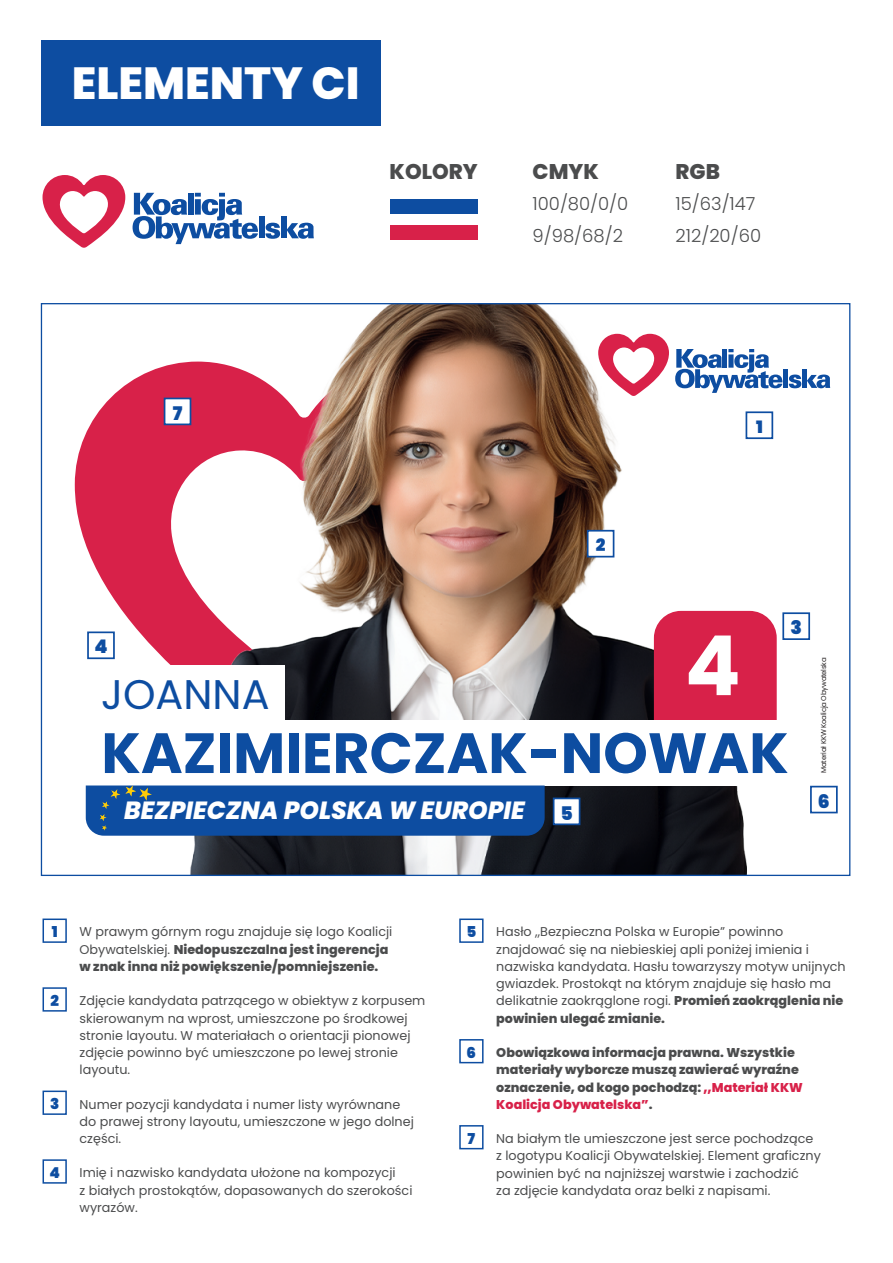
<style>
.page{position:relative;width:893px;height:1263px;background:#fff}
.page>*{position:absolute;margin:0;border:0;box-sizing:border-box;transform-origin:0 0}
.t1{font:700 82.8px "Poppins";color:#fff}
.t2{font:700 56.7px "Poppins";color:#0d4da1}
.ZYWA_PAGINA{font:800 45px "Poppins";color:#fff}
.t3{font:41.4px "Poppins";color:#0d4da1}
.t4{font:italic 800 24.9px "Poppins";color:#fff}
.TXT_GLOWNY{font:800 21.3px "Poppins";color:#4b4c4d}
.t5{font:900 18.75px "Poppins";color:#0d4da1}
.TXT_GLOWNY-2{font:300 18px "Poppins";color:#4b4c4d}
.NUMEREK{font:900 17.1px "Poppins";color:#0d4da1}
.NUMEREK-2{font:900 15px "Poppins";color:#0d4da1}
.TXT_GLOWNY-3{font:12.75px/17.2px "Poppins";color:#4b4c4d}
.TXT_GLOWNY-4{font:800 12.75px/17.2px "Poppins";color:#4b4c4d}
.t6{font:7.05px "Poppins";letter-spacing:-.03em;color:#231f20}
.s1{font-weight:400}
.s2{font-weight:800}
.s3{color:#d82149}
</style>
<div class="page">
<svg style="left:75px;top:362px;width:110px;height:300px;fill:#d82149"></svg>
<svg style="left:167px;top:450px;width:18px;height:215px;fill:#d82149"></svg>
<img style="left:185px;top:305px;width:569px;height:569px">
<div style="left:783px;top:369px;width:5px;height:19px;background:#0d4da1"></div>
<svg style="left:789px;top:375px;width:12px;height:13px"></svg>
<div style="left:802px;top:369px;width:5px;height:19px;background:#0d4da1"></div>
<svg style="left:807px;top:375px;width:23px;height:13px"></svg>
<svg style="left:675px;top:349px;width:107px;height:44px"></svg>
<svg style="left:598px;top:334px;width:71px;height:62px"></svg>
<div style="left:654px;top:611px;width:123px;height:109px;background:#d82149"></div>
<div style="left:86px;top:665px;width:199px;height:61px;background:#fff"></div>
<div style="left:86px;top:720px;width:719px;height:65px;background:#fff"></div>
<div style="left:86px;top:785px;width:459px;height:51px;background:#0d4da1"></div>
<div style="left:42px;top:40px;width:339px;height:86px;background:#0d4da1"></div>
<div style="left:43px;top:918px;width:24px;height:25px;background:#fff;border:2px solid #0d4da1"></div>
<div style="left:43px;top:987px;width:24px;height:24px;background:#fff;border:2px solid #0d4da1"></div>
<div style="left:43px;top:1090px;width:24px;height:25px;background:#fff;border:2px solid #0d4da1"></div>
<div style="left:43px;top:1159px;width:24px;height:25px;background:#fff;border:2px solid #0d4da1"></div>
<div style="left:459px;top:918px;width:25px;height:25px;background:#fff;border:2px solid #0d4da1"></div>
<div style="left:459px;top:1039px;width:25px;height:24px;background:#fff;border:2px solid #0d4da1"></div>
<div style="left:459px;top:1125px;width:25px;height:24px;background:#fff;border:2px solid #0d4da1"></div>
<div style="left:746px;top:411px;width:27px;height:28px;background:#fff;border:2px solid #0d4da1"></div>
<div style="left:587px;top:530px;width:27px;height:27px;background:#fff;border:2px solid #0d4da1"></div>
<div style="left:782px;top:612px;width:28px;height:28px;background:#fff;border:2px solid #0d4da1"></div>
<div style="left:87px;top:631px;width:28px;height:28px;background:#fff;border:2px solid #0d4da1"></div>
<div style="left:553px;top:797px;width:27px;height:28px;background:#fff;border:2px solid #0d4da1"></div>
<div style="left:810px;top:786px;width:28px;height:27px;background:#fff;border:2px solid #0d4da1"></div>
<div style="left:164px;top:398px;width:27px;height:27px;background:#fff;border:2px solid #0d4da1"></div>
<div style="left:259px;top:216px;width:6px;height:22px;background:#0d4da1"></div>
<svg style="left:265px;top:223px;width:15px;height:16px"></svg>
<div style="left:281px;top:216px;width:6px;height:22px;background:#0d4da1"></div>
<svg style="left:287px;top:223px;width:27px;height:16px"></svg>
<svg style="left:133px;top:193px;width:125px;height:51px"></svg>
<svg style="left:43px;top:175px;width:82px;height:73px"></svg>
<div style="left:390px;top:199px;width:88px;height:15px;background:#0d4da1"></div>
<div style="left:390px;top:225px;width:88px;height:15px;background:#d82149"></div>
<p class="ZYWA_PAGINA" style="left:72px;top:57px;width:289px">ELEMENTY CI</p>
<p class="TXT_GLOWNY" style="left:390px;top:159px;width:90px">KOLORY</p>
<p class="TXT_GLOWNY" style="left:533px;top:159px;width:68px">CMYK</p>
<p class="TXT_GLOWNY-2" style="left:533px;top:194px;width:97px">100/80/0/0</p>
<p class="TXT_GLOWNY-2" style="left:676px;top:194px;width:81px">15/63/147</p>
<p class="TXT_GLOWNY-2" style="left:533px;top:225px;width:92px">9/98/68/2</p>
<p class="TXT_GLOWNY-2" style="left:676px;top:225px;width:87px">212/20/60</p>
<p class="TXT_GLOWNY" style="left:676px;top:159px;width:46px">RGB</p>
<p class="t5" style="left:173px;top:402px;width:11px">7</p>
<p class="NUMEREK" style="left:756px;top:417px;width:8px">1</p>
<p class="NUMEREK" style="left:596px;top:535px;width:11px">2</p>
<p class="t5" style="left:790px;top:617px;width:13px">3</p>
<p class="t1" style="left:685px;top:618px;width:58px">4</p>
<p class="t2" style="left:101px;top:720px;width:689px">KAZIMIERCZAK-NOWAK</p>
<p class="t5" style="left:94px;top:636px;width:15px">4</p>
<p class="t3" style="left:101px;top:670px;width:170px">JOANNA</p>
<p class="t4" style="left:124px;top:796px;width:402px">BEZPIECZNA POLSKA W EUROPIE</p>
<p class="t5" style="left:560px;top:802px;width:14px">5</p>
<p class="t6" style="left:820px;top:773px;width:117px;rotate:-90deg">Materiał KKW Koalicja Obywatelska</p>
<p class="t5" style="left:818px;top:790px;width:13px">6</p>
<p class="NUMEREK-2" style="left:52px;top:923px;width:7px">1</p>
<p class="TXT_GLOWNY-4" style="left:80px;top:923px;width:314px"><span class="s1">W prawym górnym rogu znajduje się logo Koalicji<br>Obywatelskiej.</span> Niedopuszczalna jest ingerencja w znak inna niż powiększenie/pomniejszenie.</p>
<p class="NUMEREK-2" style="left:50px;top:992px;width:10px">2</p>
<p class="TXT_GLOWNY-3" style="left:80px;top:992px;width:347px">Zdjęcie kandydata patrzącego w obiektyw z korpusem skierowanym na wprost, umieszczone po środkowej stronie layoutu. W materiałach o orientacji pionowej zdjęcie powinno być umieszczone po lewej stronie layoutu.</p>
<p class="NUMEREK-2" style="left:50px;top:1095px;width:11px">3</p>
<p class="TXT_GLOWNY-3" style="left:80px;top:1095px;width:336px">Numer pozycji kandydata i numer listy wyrównane do prawej strony layoutu, umieszczone w jego dolnej części.</p>
<p class="NUMEREK-2" style="left:49px;top:1164px;width:12px">4</p>
<p class="TXT_GLOWNY-3" style="left:80px;top:1164px;width:334px">Imię i nazwisko kandydata ułożone na kompozycji<br>z białych prostokątów, dopasowanych do szerokości wyrazów.</p>
<p class="NUMEREK-2" style="left:466px;top:923px;width:11px">5</p>
<p class="TXT_GLOWNY-3" style="left:496px;top:923px;width:351px">Hasło „Bezpieczna Polska w Europie” powinno znajdować się na niebieskiej apli poniżej imienia i nazwiska kandydata. Hasłu towarzyszy motyw unijnych gwiazdek. Prostokąt na którym znajduje się hasło ma delikatnie zaokrąglone rogi. <span class="s2">Promień zaokrąglenia nie powinien ulegać zmianie.</span></p>
<p class="NUMEREK-2" style="left:467px;top:1044px;width:11px">6</p>
<p class="TXT_GLOWNY-4" style="left:496px;top:1044px;width:308px">Obowiązkowa informacja prawna. Wszystkie materiały wyborcze muszą zawierać wyraźne oznaczenie, od kogo pochodzą: <span class="s3">„Materiał KKW Koalicja Obywatelska”</span>.</p>
<p class="NUMEREK-2" style="left:468px;top:1130px;width:9px">7</p>
<p class="TXT_GLOWNY-3" style="left:496px;top:1130px;width:326px">Na białym tle umieszczone jest serce pochodzące z logotypu Koalicji Obywatelskiej. Element graficzny powinien być na najniższej warstwie i zachodzić<br>za zdjęcie kandydata oraz belki z napisami.</p>
</div>
